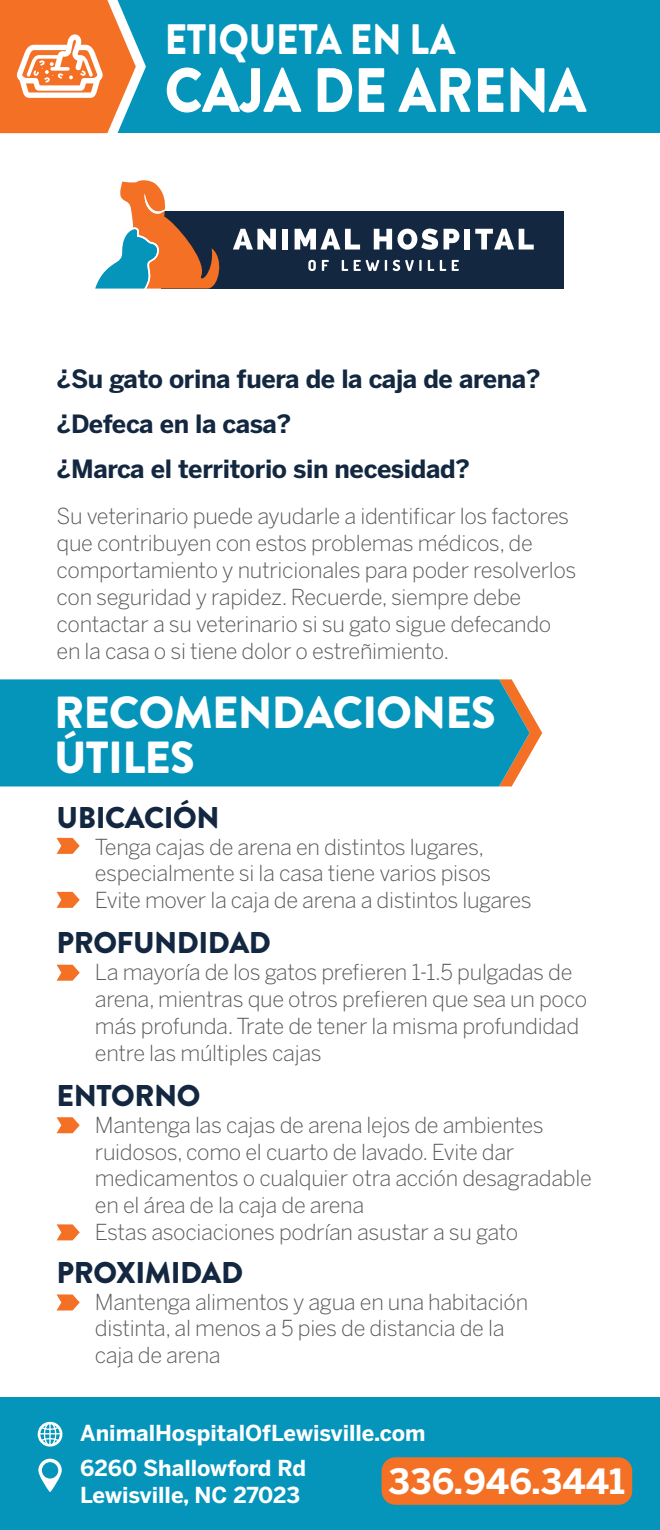
<style>
.page{position:relative;width:660px;height:1530px;background:#fff}
.page>*{position:absolute;margin:0;border:0;box-sizing:border-box;transform-origin:0 0}
.t1{font:900 62.5px "Brandon Grotesque";letter-spacing:-.005em;color:#fff;scale:.9 1}
.t2{font:900 45px/45px "Brandon Grotesque";letter-spacing:-.015em;color:#fff}
.t3{font:900 42.5px "Brandon Grotesque";letter-spacing:-.005em;color:#fff;scale:.9 1}
.t4{font:700 34.5px "Benton Sans";color:#fff}
.t5{font:900 30px "Brandon Grotesque";letter-spacing:-.015em;color:#132840}
.t6{font:700 25px/45px "Benton Sans";letter-spacing:-.015em;color:#132840}
.t7{font:300 22px/27px "Benton Sans";letter-spacing:-.015em;color:#58595b}
.t8{font:700 22px/27px "Benton Sans";color:#fff}
</style>
<div class="page">
<div style="left:0;top:1398px;width:660px;height:132px;background:#0595bb"></div>
<div style="left:382px;top:1457px;width:250px;height:48px;background:#f37025;border-radius:14px"></div>
<svg style="left:38px;top:1459px;width:24px;height:33px"></svg>
<svg style="left:38px;top:1422px;width:24px;height:25px"></svg>
<div style="left:161px;top:211px;width:402px;height:78px;background:#132840"></div>
<svg style="left:308px;top:260px;width:8px;height:11px"></svg>
<svg style="left:322px;top:260px;width:7px;height:11px"></svg>
<svg style="left:342px;top:260px;width:6px;height:11px"></svg>
<svg style="left:354px;top:260px;width:25px;height:11px"></svg>
<svg style="left:385px;top:260px;width:2px;height:11px"></svg>
<svg style="left:393px;top:260px;width:29px;height:11px"></svg>
<svg style="left:428px;top:260px;width:6px;height:11px"></svg>
<svg style="left:440px;top:260px;width:6px;height:11px"></svg>
<svg style="left:452px;top:260px;width:7px;height:11px"></svg>
<svg style="left:233px;top:229px;width:43px;height:21px"></svg>
<div style="left:282px;top:229px;width:6px;height:21px;background:#fff"></div>
<svg style="left:295px;top:229px;width:65px;height:21px"></svg>
<svg style="left:374px;top:229px;width:64px;height:21px"></svg>
<svg style="left:444px;top:229px;width:15px;height:21px"></svg>
<div style="left:465px;top:229px;width:5px;height:21px;background:#fff"></div>
<svg style="left:475px;top:229px;width:59px;height:21px"></svg>
<svg style="left:95px;top:180px;width:125px;height:109px"></svg>
<div style="left:0;top:0;width:660px;height:133px;background:#0595bb"></div>
<svg style="left:57px;top:838px;width:23px;height:16px"></svg>
<svg style="left:57px;top:892px;width:23px;height:16px"></svg>
<svg style="left:57px;top:965px;width:23px;height:16px"></svg>
<svg style="left:57px;top:1117px;width:23px;height:16px"></svg>
<svg style="left:57px;top:1224px;width:23px;height:16px"></svg>
<svg style="left:57px;top:1295px;width:23px;height:16px"></svg>
<svg style="left:530px;top:711px;width:12px;height:43px"></svg>
<div style="left:0;top:679px;width:530px;height:107px;background:#0595bb"></div>
<svg style="left:0;top:0;width:146px;height:133px;background:#de8e5c"></svg>
<h3 class="t3" style="left:165px;top:10px;width:325px">ETIQUETA EN LA</h3>
<h1 class="t1" style="left:165px;top:46px;width:470px">CAJA DE ARENA</h1>
<p class="t6" style="left:57px;top:356px;width:486px">¿Su gato orina fuera de la caja de arena? ¿Defeca en la casa?<br>¿Marca el territorio sin necesidad?</p>
<p class="t7" style="left:57px;top:503px;width:521px">Su veterinario puede ayudarle a identificar los factores que contribuyen con estos problemas médicos, de comportamiento y nutricionales para poder resolverlos con seguridad y rapidez. Recuerde, siempre debe contactar a su veterinario si su gato sigue defecando en la casa o si tiene dolor o estreñimiento.</p>
<h2 class="t2" style="left:54px;top:690px;width:443px">RECOMENDACIONES<br>ÚTILES</h2>
<h3 class="t5" style="left:57px;top:796px;width:165px">UBICACIÓN</h3>
<p class="t7" style="left:95px;top:833px;width:438px">Tenga cajas de arena en distintos lugares, especialmente si la casa tiene varios pisos<br>Evite mover la caja de arena a distintos lugares</p>
<h3 class="t5" style="left:57px;top:922px;width:216px">PROFUNDIDAD</h3>
<p class="t7" style="left:95px;top:958px;width:494px">La mayoría de los gatos prefieren 1-1.5 pulgadas de arena, mientras que otros prefieren que sea un poco más profunda. Trate de tener la misma profundidad entre las múltiples cajas</p>
<h3 class="t5" style="left:57px;top:1074px;width:145px">ENTORNO</h3>
<p class="t7" style="left:95px;top:1111px;width:498px">Mantenga las cajas de arena lejos de ambientes ruidosos, como el cuarto de lavado. Evite dar medicamentos o cualquier otra acción desagradable en el área de la caja de arena<br>Estas asociaciones podrían asustar a su gato</p>
<h3 class="t5" style="left:57px;top:1251px;width:188px">PROXIMIDAD</h3>
<p class="t7" style="left:95px;top:1288px;width:435px">Mantenga alimentos y agua en una habitación distinta, al menos a 5 pies de distancia de la caja de arena</p>
<p class="t8" style="left:80px;top:1419px;width:347px">AnimalHospitalOfLewisville.com</p>
<h3 class="t4" style="left:389px;top:1461px;width:238px">336.946.3441</h3>
<p class="t8" style="left:80px;top:1454px;width:227px">6260 Shallowford Rd<br>Lewisville, NC 27023</p>
</div>
